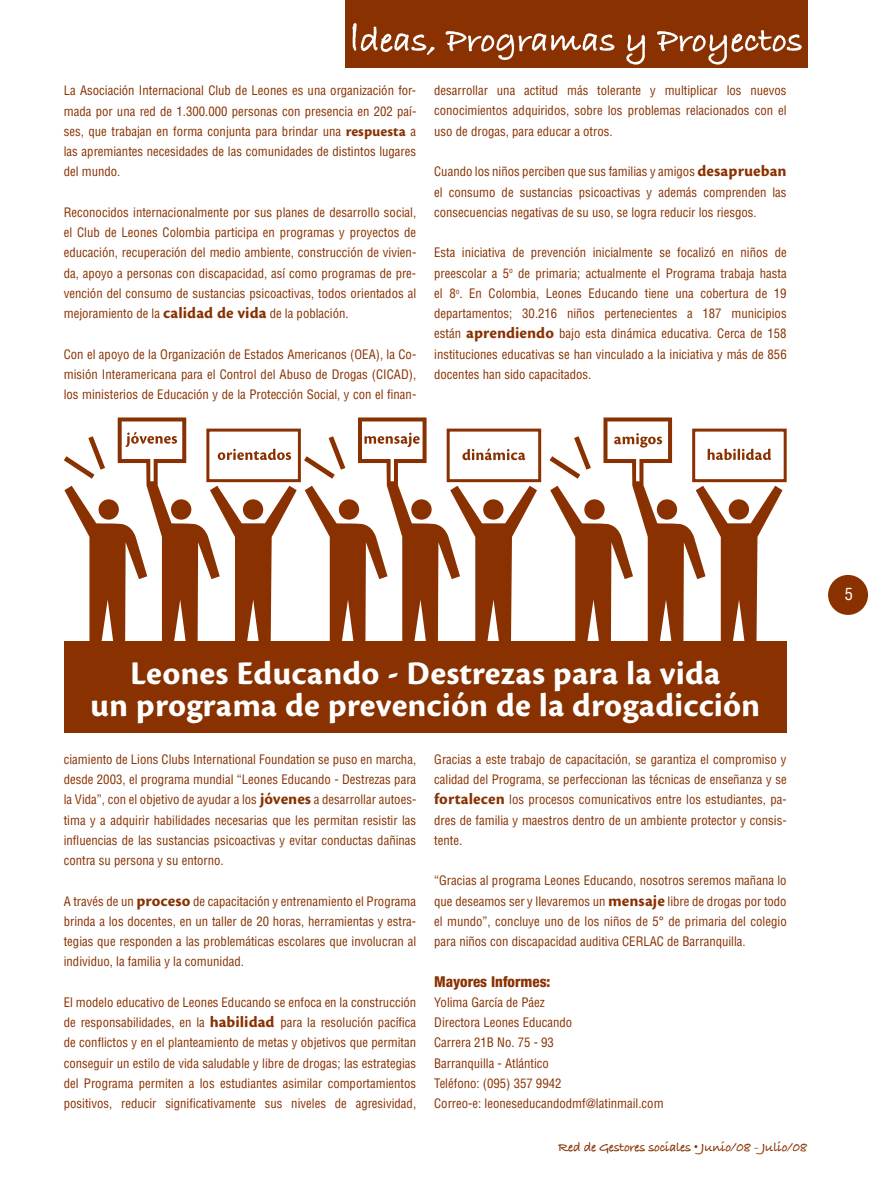
<style>
.page{position:relative;width:893px;height:1191px;background:#fff}
.page>*{position:absolute;margin:0;border:0;box-sizing:border-box;transform-origin:0 0}
.t1{font:34.5px/31.5px "Cronos Pro Bold Capt";letter-spacing:.005em;color:#fff;text-align:center}
.t2{font:condensed 16.5px "Helvetica";color:#fff}
.t3{font:800 condensed 15px "Helvetica Neue LT Std";color:#893101}
.t4{font:13.5px "Bradley Hand ITCTT Bold";letter-spacing:-.02em;color:#893101}
.t5{font:condensed 12.75px/20.2px "Helvetica";color:#893101;text-align:justify}
.s1{font-family:"Cronos Pro Bold Capt";font-stretch:normal;font-size:15px}
.s2{font-family:"Cronos Pro Bold Capt";font-stretch:normal;font-size:16.5px}
</style>
<div class="page">
<div style="left:828px;top:575px;width:40px;height:40px;background:#893101;border-radius:50%"></div>
<div style="left:345px;top:0;width:463px;height:68px;background:#893101"></div>
<svg style="left:352px;top:23px;width:82px;height:32px"></svg>
<svg style="left:445px;top:31px;width:170px;height:29px"></svg>
<svg style="left:626px;top:35px;width:19px;height:30px"></svg>
<svg style="left:657px;top:30px;width:145px;height:35px"></svg>
<div style="left:64px;top:641px;width:723px;height:91px;background:#893101"></div>
<div style="left:206px;top:428px;width:95px;height:54px;border:3px solid #893101"></div>
<div style="left:447px;top:428px;width:94px;height:54px;border:3px solid #893101"></div>
<div style="left:692px;top:428px;width:95px;height:54px;border:3px solid #893101"></div>
<svg style="left:64px;top:417px;width:233px;height:224px"></svg>
<svg style="left:550px;top:417px;width:232px;height:224px"></svg>
<svg style="left:304px;top:417px;width:233px;height:224px"></svg>
<p class="t5" style="left:64px;top:80px;width:354px">La Asociación Internacional Club de Leones es una organización for&shy;mada por una red de 1.300.000 personas con presencia en 202 paí&shy;ses, que trabajan en forma conjunta para brindar una <span class="s1">respuesta</span> a las apremiantes necesidades de las comunidades de distintos lugares del mundo.</p>
<p class="t5" style="left:64px;top:202px;width:354px">Reconocidos internacionalmente por sus planes de desarrollo social, el Club de Leones Colombia participa en programas y proyectos de educación, recuperación del medio ambiente, construcción de vivien&shy;da, apoyo a personas con discapacidad, así como programas de pre&shy;vención del consumo de sustancias psicoactivas, todos orientados al mejoramiento de la <span class="s2">calidad de vida</span> de la población.</p>
<p class="t5" style="left:64px;top:344px;width:354px">Con el apoyo de la Organización de Estados Americanos (OEA), la Co&shy;misión Interamericana para el Control del Abuso de Drogas (CICAD), los ministerios de Educación y de la Protección Social, y con el finan-</p>
<p class="t5" style="left:434px;top:80px;width:354px">desarrollar una actitud más tolerante y multiplicar los nuevos conocimientos adquiridos, sobre los problemas relacionados con el uso de drogas, para educar a otros.</p>
<p class="t5" style="left:434px;top:161px;width:354px">Cuando los niños perciben que sus familias y amigos <span class="s2">desaprueban </span>el consumo de sustancias psicoactivas y además comprenden las consecuencias negativas de su uso, se logra reducir los riesgos.</p>
<p class="t5" style="left:434px;top:242px;width:354px">Esta iniciativa de prevención inicialmente se focalizó en niños de preescolar a 5<sup>o</sup> de primaria; actualmente el Programa trabaja hasta el 8<sup>o</sup>. En Colombia, Leones Educando tiene una cobertura de 19 departamentos; 30.216 niños pertenecientes a 187 municipios están <span class="s2">aprendiendo</span> bajo esta dinámica educativa. Cerca de 158 instituciones educativas se han vinculado a la iniciativa y más de 856 docentes han sido capacitados.</p>
<h1 class="t1" style="left:90px;top:658px;width:672px">Leones Educando - Destrezas para la vida<br>un programa de prevención de la drogadicción</h1>
<p class="t5" style="left:64px;top:749px;width:354px">ciamiento de Lions Clubs International Foundation se puso en marcha, desde 2003, el programa mundial “Leones Educando - Destrezas para la Vida”, con el objetivo de ayudar a los <span class="s2">jóvenes</span> a desarrollar autoes&shy;tima y a adquirir habilidades necesarias que les permitan resistir las influencias de las sustancias psicoactivas y evitar conductas dañinas contra su persona y su entorno.</p>
<p class="t5" style="left:64px;top:890px;width:354px">A través de un <span class="s2">proceso</span> de capacitación y entrenamiento el Programa brinda a los docentes, en un taller de 20 horas, herramientas y estra&shy;tegias que responden a las problemáticas escolares que involucran al individuo, la familia y la comunidad.</p>
<p class="t5" style="left:64px;top:992px;width:354px">El modelo educativo de Leones Educando se enfoca en la construcción de responsabilidades, en la <span class="s2">habilidad</span> para la resolución pacífica de conflictos y en el planteamiento de metas y objetivos que permitan conseguir un estilo de vida saludable y libre de drogas; las estrategias del Programa permiten a los estudiantes asimilar comportamientos positivos, reducir significativamente sus niveles de agresividad,</p>
<p class="t5" style="left:434px;top:749px;width:354px">Gracias a este trabajo de capacitación, se garantiza el compromiso y calidad del Programa, se perfeccionan las técnicas de enseñanza y se <span class="s2">fortalecen</span> los procesos comunicativos entre los estudiantes, pa&shy;dres de familia y maestros dentro de un ambiente protector y consis&shy;tente.</p>
<p class="t5" style="left:434px;top:870px;width:354px">“Gracias al programa Leones Educando, nosotros seremos mañana lo que deseamos ser y llevaremos un <span class="s2">mensaje</span> libre de drogas por todo el mundo”, concluye uno de los niños de 5° de primaria del colegio para niños con discapacidad auditiva CERLAC de Barranquilla.</p>
<p class="t3" style="left:434px;top:972px;width:118px">Mayores Informes:</p>
<p class="t5" style="left:434px;top:992px;width:231px;text-align:left">Yolima García de Páez<br>Directora Leones Educando<br>Carrera 21B No. 75 - 93<br>Barranquilla - Atlántico<br>Teléfono: (095) 357 9942<br>Correo-e: leoneseducandodmf@latinmail.com</p>
<p class="t4" style="left:558px;top:1136px;width:251px">Red de Gestores sociales • Junio/08 - Julio/08</p>
<p class="t2" style="left:845px;top:584px;width:10px">5</p>
</div>
